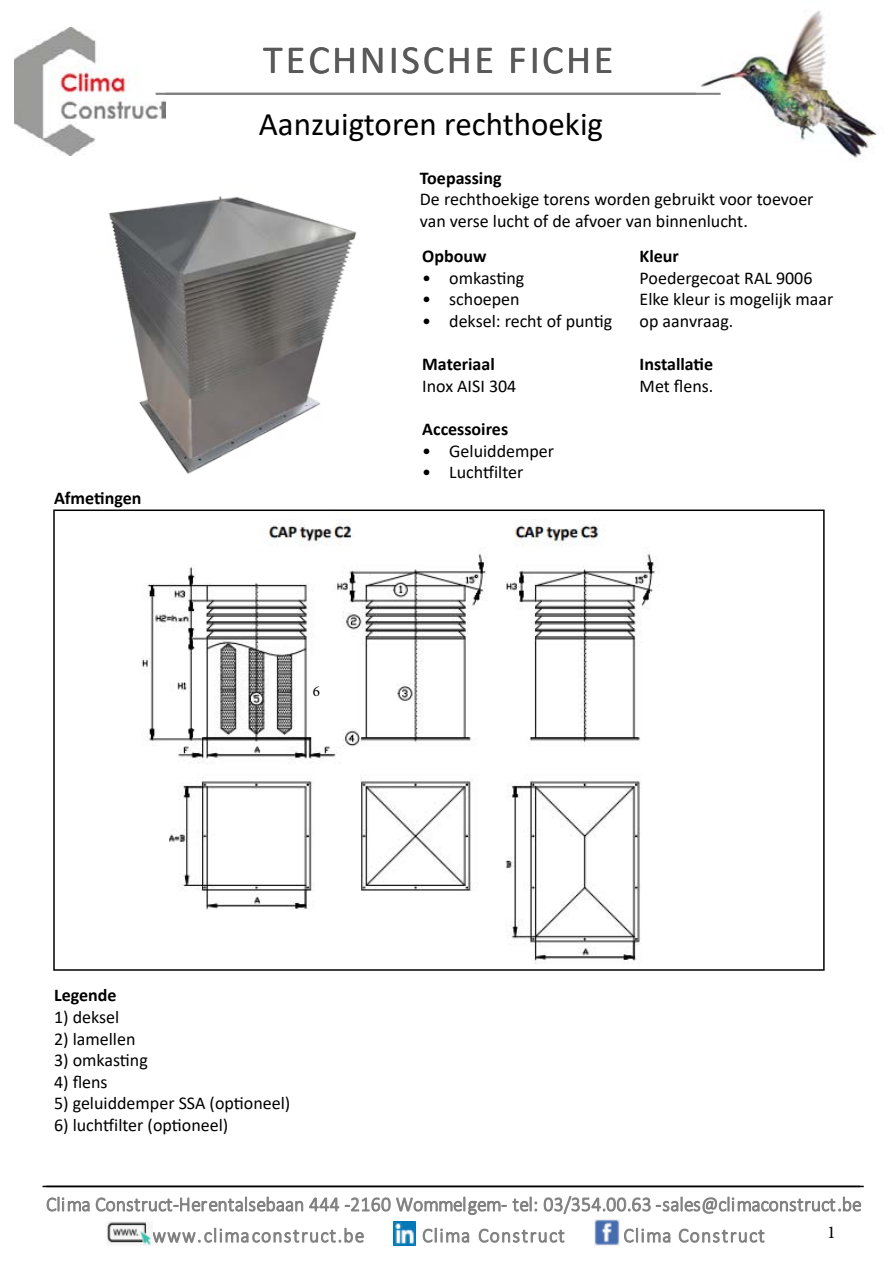
<style>
.page{position:relative;width:893px;height:1263px;background:#fff}
.page>*{position:absolute;margin:0;border:0;box-sizing:border-box;transform-origin:0 0}
.t1{font:40.2px "Calibri";letter-spacing:.065em;color:#595959}
.t2{font:33px "Calibri";color:#000}
.t3{font:18px/21.6px "Calibri";color:#000}
.t4{font:700 18px "Calibri";color:#000}
.t5{font:18px "Minion Pro";color:#000}
.t6{font:15px "Minion Pro";color:#000}
</style>
<div class="page">
<img style="left:141px;top:519px;width:519px;height:445px">
<div style="left:53px;top:509px;width:772px;height:462px;border:2px solid #000"></div>
<img style="left:15px;top:28px;width:151px;height:127px">
<img style="left:696px;top:10px;width:181px;height:152px">
<svg style="left:153px;top:1227px;width:211px;height:16px"></svg>
<svg style="left:423px;top:1227px;width:46px;height:16px"></svg>
<svg style="left:479px;top:1228px;width:86px;height:15px"></svg>
<svg style="left:624px;top:1227px;width:46px;height:16px"></svg>
<svg style="left:679px;top:1228px;width:86px;height:15px"></svg>
<svg style="left:394px;top:1222px;width:22px;height:23px"></svg>
<svg style="left:595px;top:1219px;width:24px;height:26px"></svg>
<svg style="left:107px;top:1222px;width:44px;height:23px"></svg>
<svg style="left:47px;top:1196px;width:43px;height:16px"></svg>
<svg style="left:96px;top:1196px;width:207px;height:16px"></svg>
<svg style="left:309px;top:1196px;width:228px;height:19px"></svg>
<svg style="left:544px;top:1195px;width:317px;height:20px"></svg>
<hr style="left:43px;top:1186px;width:817px;height:1px;background:#000">
<hr style="left:46px;top:1186px;width:818px;height:1px;background:#000">
<hr style="left:156px;top:93px;width:565px;height:2px;background:#808080">
<img style="left:108px;top:196px;width:248px;height:278px">
<p class="t4" style="left:54px;top:485px;width:89px">Afmetingen</p>
<h1 class="t1" style="left:263px;top:32px;width:352px">TECHNISCHE FICHE</h1>
<h2 class="t2" style="left:259px;top:101px;width:346px">Aanzuigtoren rechthoekig</h2>
<p class="t4" style="left:420px;top:165px;width:83px">Toepassing</p>
<p class="t3" style="left:420px;top:188px;width:395px">De rechthoekige torens worden gebruikt voor toevoer van verse lucht of de afvoer van binnenlucht.</p>
<p class="t4" style="left:422px;top:244px;width:66px">Opbouw</p>
<p class="t3" style="left:422px;top:267px;width:104px">• omkasting</p>
<p class="t3" style="left:422px;top:288px;width:99px">• schoepen</p>
<p class="t3" style="left:422px;top:310px;width:192px">• deksel: recht of puntig</p>
<p class="t4" style="left:422px;top:352px;width:74px">Materiaal</p>
<p class="t3" style="left:422px;top:375px;width:96px">Inox AISI 304</p>
<p class="t4" style="left:422px;top:416px;width:87px">Accessoires</p>
<p class="t3" style="left:422px;top:439px;width:133px">• Geluiddemper</p>
<p class="t3" style="left:422px;top:461px;width:103px">• Luchtfilter</p>
<p class="t4" style="left:640px;top:244px;width:41px">Kleur</p>
<p class="t3" style="left:640px;top:267px;width:195px">Poedergecoat RAL 9006<br>Elke kleur is mogelijk maar op aanvraag.</p>
<p class="t4" style="left:640px;top:352px;width:75px">Installatie</p>
<p class="t3" style="left:640px;top:375px;width:75px">Met flens.</p>
<p class="t6" style="left:313px;top:681px;width:9px">6</p>
<p class="t4" style="left:54px;top:983px;width:64px">Legende</p>
<p class="t3" style="left:54px;top:1006px;width:67px">1) deksel</p>
<p class="t3" style="left:54px;top:1027px;width:83px">2) lamellen</p>
<p class="t3" style="left:54px;top:1049px;width:95px">3) omkasting</p>
<p class="t3" style="left:54px;top:1071px;width:55px">4) flens</p>
<p class="t3" style="left:54px;top:1092px;width:238px">5) geluiddemper SSA (optioneel)</p>
<p class="t3" style="left:54px;top:1114px;width:176px">6) luchtfilter (optioneel)</p>
<p class="t5" style="left:827px;top:1220px;width:10px">1</p>
</div>
